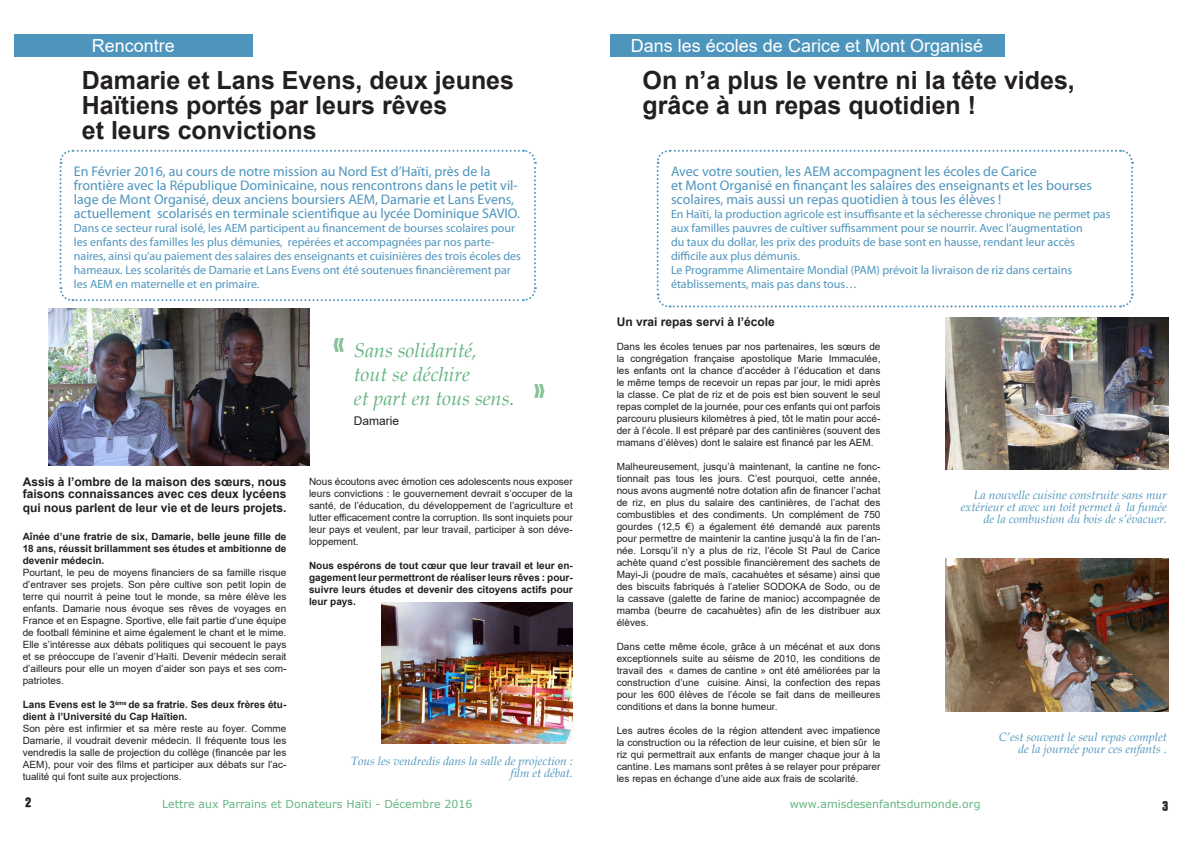
<style>
.page{position:relative;width:1191px;height:842px;background:#fff}
.page>*{position:absolute;margin:0;border:0;box-sizing:border-box;transform-origin:0 0}
.t1{font:30px "Victor";color:#85c196}
.t2{font:700 25px "Arial";color:#231f20}
.t3{font:italic 20px "Book Antiqua";color:#65b582}
.t4{font:18px "Arial";color:#fff}
.t5{font:15px "Victor";color:#231f20}
.t6{font:14px/14px "Myriad Pro";color:#4e95bd}
.t7{font:12px/14px "Myriad Pro";color:#4e95bd}
.t8{font:italic 12px "Book Antiqua";color:#4e95bd}
.t9{font:700 12px/12px "Arial";color:#231f20}
.t10{font:12px "Arial";color:#231f20}
.t11{font:11px "Verdana";color:#65b582}
.t12{font:10px/12px "Arial";color:#231f20;text-align:justify}
.t13{font:700 10px/12px "Arial";color:#231f20;text-align:justify}
</style>
<div class="page">
<svg style="left:59px;top:149px;width:478px;height:153px"></svg>
<div style="left:609px;top:34px;width:395px;height:22px;background:#4e95bd"></div>
<img style="left:49px;top:308px;width:261px;height:158px">
<img style="left:945px;top:317px;width:223px;height:153px">
<div style="left:14px;top:34px;width:239px;height:22px;background:#4e95bd"></div>
<svg style="left:656px;top:149px;width:478px;height:159px"></svg>
<img style="left:945px;top:559px;width:223px;height:152px">
<img style="left:381px;top:603px;width:192px;height:141px">
<p class="t4" style="left:92px;top:33px;width:85px">Rencontre</p>
<p class="t2" style="left:82px;top:63px;width:434px">Damarie et Lans Evens, deux jeunes</p>
<p class="t2" style="left:82px;top:88px;width:367px">Haïtiens portés par leurs rêves</p>
<p class="t2" style="left:82px;top:113px;width:236px">et leurs convictions</p>
<p class="t6" style="left:74px;top:164px;width:447px">En Février 2016, au cours de notre mission au Nord Est d’Haïti, près de la frontière avec la République Dominicaine, nous rencontrons dans le petit vil&shy;lage de Mont Organisé, deux anciens boursiers AEM, Damarie et Lans Evens, actuellement scolarisés en terminale scientifique au lycée Dominique SAVIO.</p>
<p class="t7" style="left:74px;top:221px;width:448px">Dans ce secteur rural isolé, les AEM participent au financement de bourses scolaires pour les enfants des familles les plus démunies, repérées et accompagnées par nos parte&shy;naires, ainsi qu’au paiement des salaires des enseignants et cuisinières des trois écoles des hameaux. Les scolarités de Damarie et Lans Evens ont été soutenues financièrement par les AEM en maternelle et en primaire.</p>
<p class="t9" style="left:23px;top:476px;width:265px">Assis à l’ombre de la maison des sœurs, nous faisons connaissances avec ces deux lycéens</p>
<p class="t9" style="left:23px;top:502px;width:265px">qui nous parlent de leur vie et de leurs projets.</p>
<p class="t13" style="left:23px;top:531px;width:265px">Aînée d’une fratrie de six, Damarie, belle jeune fille de 18 ans, réussit brillamment ses études et ambitionne de devenir médecin.</p>
<p class="t12" style="left:23px;top:566px;width:265px">Pourtant, le peu de moyens financiers de sa famille risque d’entraver ses projets. Son père cultive son petit lopin de terre qui nourrit à peine tout le monde, sa mère élève les enfants. Damarie nous évoque ses rêves de voyages en France et en Espagne. Sportive, elle fait partie d’une équipe de football féminine et aime également le chant et le mime.<br>Elle s’intéresse aux débats politiques qui secouent le pays et se préoccupe de l’avenir d’Haïti. Devenir médecin serait d’ailleurs pour elle un moyen d’aider son pays et ses com&shy;patriotes.</p>
<p class="t13" style="left:23px;top:699px;width:265px">Lans Evens est le 3<sup>ème</sup> de sa fratrie. Ses deux frères étu&shy;dient à l’Université du Cap Haïtien.</p>
<p class="t12" style="left:23px;top:722px;width:265px">Son père est infirmier et sa mère reste au foyer. Comme Damarie, il voudrait devenir médecin. Il fréquente tous les vendredis la salle de projection du collège (financée par les AEM), pour voir des films et participer aux débats sur l’ac&shy;tualité qui font suite aux projections.</p>
<p class="t1" style="left:333px;top:329px;width:13px">«</p>
<p class="t3" style="left:354px;top:336px;width:125px">Sans solidarité,</p>
<p class="t3" style="left:354px;top:360px;width:117px">tout se déchire</p>
<p class="t3" style="left:354px;top:384px;width:162px">et part en tous sens.</p>
<p class="t10" style="left:354px;top:412px;width:47px">Damarie</p>
<p class="t12" style="left:309px;top:475px;width:265px">Nous écoutons avec émotion ces adolescents nous exposer leurs convictions : le gouvernement devrait s’occuper de la santé, de l’éducation, du développement de l’agriculture et lutter efficacement contre la corruption. Ils sont inquiets pour leur pays et veulent, par leur travail, participer à son déve&shy;loppement.</p>
<p class="t13" style="left:309px;top:559px;width:265px">Nous espérons de tout cœur que leur travail et leur en&shy;gagement leur permettront de réaliser leurs rêves : pour&shy;suivre leurs études et devenir des citoyens actifs pour leur pays.</p>
<p class="t8" style="left:351px;top:752px;width:223px">Tous les vendredis dans la salle de projection :</p>
<p class="t8" style="left:510px;top:764px;width:64px">film et débat.</p>
<p class="t5" style="left:25px;top:795px;width:8px">2</p>
<p class="t11" style="left:162px;top:796px;width:312px">Lettre aux Parrains et Donateurs Haïti - Décembre 2016</p>
<p class="t4" style="left:631px;top:33px;width:354px">Dans les écoles de Carice et Mont Organisé</p>
<p class="t2" style="left:642px;top:63px;width:434px">On n’a plus le ventre ni la tête vides,</p>
<p class="t2" style="left:642px;top:88px;width:335px">grâce à un repas quotidien !</p>
<p class="t6" style="left:671px;top:164px;width:367px">Avec votre soutien, les AEM accompagnent les écoles de Carice</p>
<p class="t6" style="left:671px;top:178px;width:422px">et Mont Organisé en finançant les salaires des enseignants et les bourses scolaires, mais aussi un repas quotidien à tous les élèves !</p>
<p class="t7" style="left:671px;top:207px;width:441px">En Haïti, la production agricole est insuffisante et la sécheresse chronique ne permet pas aux familles pauvres de cultiver suffisamment pour se nourrir. Avec l’augmentation</p>
<p class="t7" style="left:671px;top:235px;width:405px">du taux du dollar, les prix des produits de base sont en hausse, rendant leur accès</p>
<p class="t7" style="left:671px;top:249px;width:130px">difficile aux plus démunis.</p>
<p class="t7" style="left:671px;top:263px;width:402px">Le Programme Alimentaire Mondial (PAM) prévoit la livraison de riz dans certains</p>
<p class="t7" style="left:671px;top:277px;width:188px">établissements, mais pas dans tous…</p>
<p class="t9" style="left:617px;top:316px;width:160px">Un vrai repas servi à l’école</p>
<p class="t12" style="left:617px;top:340px;width:265px">Dans les écoles tenues par nos partenaires, les sœurs de la congrégation française apostolique Marie Immaculée, les enfants ont la chance d’accéder à l’éducation et dans le même temps de recevoir un repas par jour, le midi après la classe. Ce plat de riz et de pois est bien souvent le seul repas complet de la journée, pour ces enfants qui ont parfois parcouru plusieurs kilomètres à pied, tôt le matin pour accé&shy;der à l’école. Il est préparé par des cantinières (souvent des mamans d’élèves) dont le salaire est financé par les AEM.</p>
<p class="t12" style="left:617px;top:460px;width:265px">Malheureusement, jusqu’à maintenant, la cantine ne fonc&shy;tionnait pas tous les jours. C’est pourquoi, cette année, nous avons augmenté notre dotation afin de financer l’achat de riz, en plus du salaire des cantinières, de l’achat des combustibles et des condiments. Un complément de 750 gourdes (12,5 €) a également été demandé aux parents pour permettre de maintenir la cantine jusqu’à la fin de l’an&shy;née. Lorsqu’il n’y a plus de riz, l’école St Paul de Carice achète quand c’est possible financièrement des sachets de Mayi-Ji (poudre de maïs, cacahuètes et sésame) ainsi que des biscuits fabriqués à l’atelier SODOKA de Sodo, ou de la cassave (galette de farine de manioc) accompagnée de mamba (beurre de cacahuètes) afin de les distribuer aux élèves.</p>
<p class="t12" style="left:617px;top:640px;width:265px">Dans cette même école, grâce à un mécénat et aux dons exceptionnels suite au séisme de 2010, les conditions de travail des « dames de cantine » ont été améliorées par la construction d’une cuisine. Ainsi, la confection des repas pour les 600 élèves de l’école se fait dans de meilleures conditions et dans la bonne humeur.</p>
<p class="t12" style="left:617px;top:724px;width:265px">Les autres écoles de la région attendent avec impatience la construction ou la réfection de leur cuisine, et bien sûr le riz qui permettrait aux enfants de manger chaque jour à la cantine. Les mamans sont prêtes à se relayer pour préparer les repas en échange d’une aide aux frais de scolarité.</p>
<p class="t11" style="left:790px;top:796px;width:192px">www.amisdesenfantsdumonde.org</p>
<p class="t8" style="left:974px;top:487px;width:194px">La nouvelle cuisine construite sans mur</p>
<p class="t8" style="left:961px;top:499px;width:207px">extérieur et avec un toit permet à la fumée</p>
<p class="t8" style="left:983px;top:511px;width:185px">de la combustion du bois de s’évacuer.</p>
<p class="t8" style="left:999px;top:728px;width:169px">C’est souvent le seul repas complet</p>
<p class="t8" style="left:1018px;top:740px;width:150px">de la journée pour ces enfants .</p>
<p class="t5" style="left:1162px;top:798px;width:8px">3</p>
</div>
